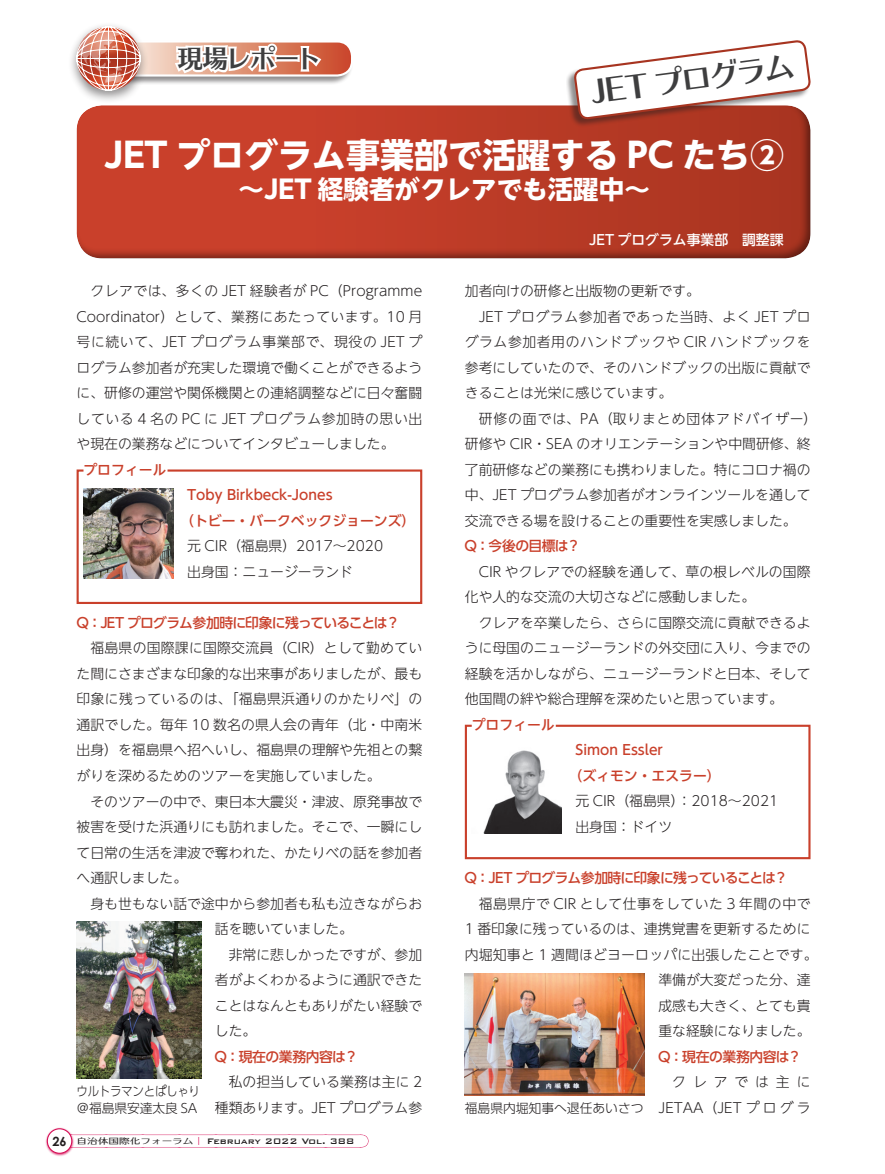
<style>
.page{position:relative;width:885px;height:1174px;background:#fff}
.page>*{position:absolute;margin:0;border:0;box-sizing:border-box;transform-origin:0 0}
.t1{font:700 34.05px "UD Shin Go NT Pro";color:#fff}
.t2{font:29.7px "UD Typos 515 Std";color:#3e3e3f}
.t3{font:700 25.5px "UD Shin Go NT Pro";color:#fff}
.t4{font:25.5px "UD Typos 515 Std";letter-spacing:-.05em;color:#3e3e3f}
.t5{font:300 13.8px/25.5px "UD Shin Go NT Pro";color:#231f20;text-align:justify}
.t6{font:500 13.8px/25.5px "UD Shin Go Pr 6";color:#c9402b}
.t7{font:500 13.8px "UD Shin Go Pr 6";letter-spacing:-.06em;color:#c9402b}
.t8{font:300 13.8px "UD Shin Go NT Pro";letter-spacing:.04em;color:#231f20}
.t9{font:500 13.8px "UD Shin Go Pr 6";letter-spacing:-.03em;color:#c9402b}
.t10{font:300 13.8px "UD Shin Go NT Pro";letter-spacing:.045em;color:#231f20}
.t11{font:300 13.8px "UD Shin Go NT Pro";letter-spacing:.065em;color:#231f20}
.t12{font:300 13.8px/25.5px "UD Shin Go NT Pro";letter-spacing:.225em;color:#231f20;text-align:right}
.t13{font:500 13.8px "UD Shin Go NT Pro";color:#fff}
.t14{font:500 13.8px "UD Shin Go NT Pro";color:#c9402b}
.t15{font:300 12.75px/17px "UD Shin Go Pr 6";letter-spacing:-.01em;color:#231f20;scale:.9 1}
.t16{font:300 12.75px "UD Shin Go Pr 6";letter-spacing:-.01em;color:#231f20}
.t17{font:500 10.65px "Bank Gothic BT";color:#231f20}
.s1{font-family:"Century Gothic";font-weight:700;font-size:12.75px}
.s2{font-family:"UD Typos 510 Std";font-weight:400;font-size:7.95px}
.s3{font-family:"UD Typos 510 Std";font-weight:400;font-size:7.95px;color:#d60c55}
</style>
<div class="page">
<svg style="left:76px;top:469px;width:347px;height:135px"></svg>
<img style="left:83px;top:488px;width:90px;height:90px">
<svg style="left:464px;top:724px;width:347px;height:136px"></svg>
<img style="left:471px;top:743px;width:90px;height:90px">
<img style="left:77px;top:922px;width:124px;height:156px">
<img style="left:465px;top:973px;width:179px;height:122px">
<div style="left:76px;top:104px;width:736px;height:156px;background:#231f20;opacity:.5"></div>
<div style="left:68px;top:22px;width:81px;height:82px;background:#231f20;opacity:.5"></div>
<svg style="left:76px;top:27px;width:275px;height:63px"></svg>
<svg style="left:82px;top:27px;width:53px;height:35px"></svg>
<svg style="left:85px;top:67px;width:47px;height:23px"></svg>
<div style="left:565px;top:40px;width:245px;height:88px;background:#231f20;opacity:.5"></div>
<svg style="left:574px;top:40px;width:236px;height:103px"></svg>
<svg style="left:106px;top:1134px;width:237px;height:2px"></svg>
<div style="left:45px;top:1127px;width:29px;height:29px;background:#d60c55;opacity:.75"></div>
<div style="left:47px;top:1128px;width:25px;height:25px;background:#fff;border-radius:50%"></div>
<div style="left:47px;top:1128px;width:25px;height:25px;border:1px solid #d60c55;border-radius:50%"></div>
<h3 class="t4" style="left:177px;top:37px;width:146px">現場レポート</h3>
<h2 class="t2" style="left:587px;top:68px;width:206px;rotate:-8deg">JET プログラム</h2>
<h1 class="t1" style="left:104px;top:127px;width:681px">JET プログラム事業部で活躍する PC たち②</h1>
<h3 class="t3" style="left:238px;top:168px;width:413px">～JET 経験者がクレアでも活躍中～</h3>
<p class="t13" style="left:589px;top:229px;width:196px">JET プログラム事業部　調整課</p>
<p class="t5" style="left:77px;top:277px;width:347px;text-indent:14px">クレアでは、多くの JET 経験者が PC（Programme Coordinator）として、業務にあたっています。10 月号に続いて、JET プログラム事業部で、現役の JET プログラム参加者が充実した環境で働くことができるように、研修の運営や関係機関との連絡調整などに日々奮闘している 4 名の PC に JET プログラム参加時の思い出や現在の業務などについてインタビューしました。</p>
<p class="t14" style="left:83px;top:458px;width:84px">プロフィール</p>
<p class="t6" style="left:180px;top:482px;width:236px;text-indent:7px">Toby Birkbeck-Jones<br>（トビー・バークベックジョーンズ）</p>
<p class="t5" style="left:187px;top:533px;width:197px">元 CIR（福島県）2017～2020出身国：ニュージーランド</p>
<p class="t7" style="left:76px;top:611px;width:325px">Q：JET プログラム参加時に印象に残っていることは？</p>
<p class="t5" style="left:77px;top:635px;width:347px;text-indent:14px">福島県の国際課に国際交流員（CIR）として勤めていた間にさまざまな印象的な出来事がありましたが、最も印象に残っているのは、「福島県浜通りのかたりべ」の通訳でした。毎年 10 数名の県人会の青年（北・中南米出身）を福島県へ招へいし、福島県の理解や先祖との繋がりを深めるためのツアーを実施していました。</p>
<p class="t5" style="left:77px;top:788px;width:347px;text-indent:14px">そのツアーの中で、東日本大震災・津波、原発事故で被害を受けた浜通りにも訪れました。そこで、一瞬にして日常の生活を津波で奪われた、かたりべの話を参加者へ通訳しました。</p>
<p class="t5" style="left:215px;top:890px;width:209px;text-indent:-124px">身も世もない話で途中から参加者も私も泣きながらお話を聴いていました。</p>
<p class="t5" style="left:215px;top:941px;width:209px;text-indent:14px">非常に悲しかったですが、参加者がよくわかるように通訳できたことはなんともありがたい経験でした。</p>
<p class="t9" style="left:214px;top:1045px;width:145px">Q：現在の業務内容は？</p>
<p class="t5" style="left:215px;top:1068px;width:209px;text-align:right">私の担当している業務は主に 2種類あります。JET プログラム参</p>
<p class="t15" style="left:76px;top:1082px;width:139px">ウルトラマンとぱしゃり＠福島県安達太良 SA</p>
<p class="t17" style="left:52px;top:1135px;width:303px"><span class="s1">26</span> <span class="s2">自治体国際化フォーラム</span><span class="s3">｜</span> February 2022 Vol. 388</p>
<p class="t5" style="left:465px;top:277px;width:236px">加者向けの研修と出版物の更新です。</p>
<p class="t10" style="left:478px;top:305px;width:333px">JET プログラム参加者であった当時、よく JET プロ</p>
<p class="t8" style="left:465px;top:331px;width:347px">グラム参加者用のハンドブックや CIR ハンドブックを</p>
<p class="t5" style="left:465px;top:354px;width:347px">参考にしていたので、そのハンドブックの出版に貢献で</p>
<p class="t5" style="left:465px;top:379px;width:209px">きることは光栄に感じています。</p>
<p class="t11" style="left:478px;top:407px;width:340px">研修の面では、PA（取りまとめ団体アドバイザー）</p>
<p class="t5" style="left:465px;top:431px;width:347px">研修や CIR・SEA のオリエンテーションや中間研修、終</p>
<p class="t5" style="left:465px;top:456px;width:347px">了前研修などの業務にも携わりました。特にコロナ禍の</p>
<p class="t5" style="left:465px;top:482px;width:347px">中、JET プログラム参加者がオンラインツールを通して</p>
<p class="t5" style="left:465px;top:507px;width:333px">交流できる場を設けることの重要性を実感しました。</p>
<p class="t9" style="left:464px;top:535px;width:118px">Q：今後の目標は？</p>
<p class="t5" style="left:465px;top:558px;width:347px;text-indent:14px">CIR やクレアでの経験を通して、草の根レベルの国際化や人的な交流の大切さなどに感動しました。</p>
<p class="t5" style="left:465px;top:609px;width:347px;text-indent:14px">クレアを卒業したら、さらに国際交流に貢献できるように母国のニュージーランドの外交団に入り、今までの経験を活かしながら、ニュージーランドと日本、そして他国間の絆や総合理解を深めたいと思っています。</p>
<p class="t14" style="left:471px;top:713px;width:84px">プロフィール</p>
<p class="t6" style="left:568px;top:737px;width:154px;text-indent:7px">Simon Essler<br>（ズィモン・エスラー）</p>
<p class="t5" style="left:575px;top:788px;width:204px">元 CIR（福島県）：2018～2021出身国：ドイツ</p>
<p class="t7" style="left:464px;top:866px;width:325px">Q：JET プログラム参加時に印象に残っていることは？</p>
<p class="t8" style="left:478px;top:892px;width:333px">福島県庁で CIR として仕事をしていた 3 年間の中で</p>
<p class="t5" style="left:465px;top:915px;width:347px">1 番印象に残っているのは、連携覚書を更新するために</p>
<p class="t5" style="left:465px;top:941px;width:354px">内堀知事と 1 週間ほどヨーロッパに出張したことです。</p>
<p class="t5" style="left:658px;top:966px;width:154px">準備が大変だった分、達</p>
<p class="t5" style="left:658px;top:992px;width:154px">成感も大きく、とても貴</p>
<p class="t5" style="left:658px;top:1017px;width:154px">重な経験になりました。</p>
<p class="t9" style="left:658px;top:1045px;width:145px">Q：現在の業務内容は？</p>
<p class="t12" style="left:658px;top:1068px;width:154px">クレアでは主に<br>JETAA（JET プログラ</p>
<p class="t16" style="left:465px;top:1097px;width:180px">福島県内堀知事へ退任あいさつ</p>
</div>
